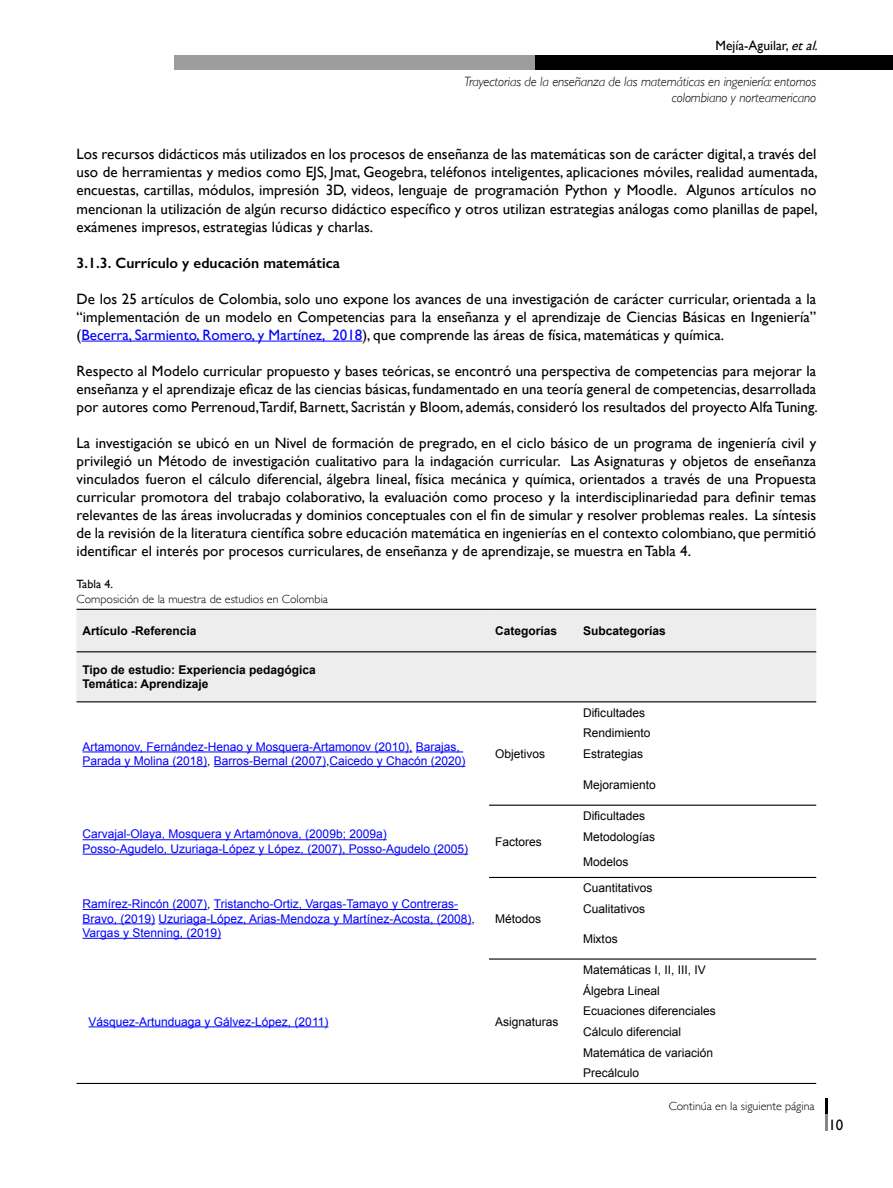
<style>
.page{position:relative;width:893px;height:1188px;background:#fff}
.page>*{position:absolute;margin:0;border:0;box-sizing:border-box;transform-origin:0 0}
.t1{font:15px/18px "Gill Sans";letter-spacing:.005em;color:#000;text-align:justify}
.t2{font:600 15px "Gill Sans";color:#000}
.t3{font:italic 300 13.5px/16.2px "Gill Sans";letter-spacing:-.01em;color:#000;text-align:right}
.t4{font:13.5px "Gill Sans";color:#000}
.t5{font:12px/14.4px "Arial";color:#00f}
.t6{font:12px/20.7px "Arial";color:#000}
.t7{font:700 12px/14.4px "Arial";color:#000}
.t8{font:300 12px "Gill Sans";color:#000}
.t9{font:12px "Gill Sans";color:#000}
.s1{font-style:italic}
.s2{color:#00f}
.s3{color:#000}
</style>
<div class="page">
<div style="left:174px;top:55px;width:361px;height:15px;background:#9d9d9c"></div>
<div style="left:535px;top:55px;width:358px;height:15px;background:#000"></div>
<svg style="left:825px;top:1099px;width:2px;height:31px"></svg>
<hr style="left:81px;top:341px;width:281px;height:1px;background:#00f">
<div style="left:77px;top:610px;width:739px;height:91px;background:#ededed"></div>
<hr style="left:77px;top:701px;width:412px;height:1px;background:#000">
<hr style="left:489px;top:701px;width:88px;height:1px;background:#000">
<hr style="left:577px;top:701px;width:239px;height:1px;background:#000">
<hr style="left:77px;top:609px;width:412px;height:1px;background:#000">
<hr style="left:489px;top:609px;width:88px;height:1px;background:#000">
<hr style="left:577px;top:609px;width:239px;height:1px;background:#000">
<hr style="left:77px;top:651px;width:412px;height:1px;background:#000">
<hr style="left:489px;top:651px;width:88px;height:1px;background:#000">
<hr style="left:577px;top:651px;width:239px;height:1px;background:#000">
<hr style="left:489px;top:805px;width:88px;height:1px;background:#000">
<hr style="left:577px;top:805px;width:239px;height:1px;background:#000">
<hr style="left:489px;top:877px;width:88px;height:1px;background:#000">
<hr style="left:577px;top:877px;width:239px;height:1px;background:#000">
<hr style="left:489px;top:958px;width:88px;height:2px;background:#000">
<hr style="left:577px;top:958px;width:239px;height:2px;background:#000">
<hr style="left:77px;top:1083px;width:412px;height:1px;background:#000">
<hr style="left:489px;top:1083px;width:88px;height:1px;background:#000">
<hr style="left:577px;top:1083px;width:239px;height:1px;background:#000">
<hr style="left:83px;top:752px;width:329px;height:1px;background:#00f">
<hr style="left:416px;top:752px;width:47px;height:1px;background:#00f">
<hr style="left:83px;top:766px;width:124px;height:1px;background:#00f">
<hr style="left:214px;top:766px;width:112px;height:1px;background:#00f">
<hr style="left:329px;top:766px;width:136px;height:1px;background:#00f">
<hr style="left:83px;top:839px;width:304px;height:1px;background:#00f">
<hr style="left:83px;top:854px;width:385px;height:1px;background:#00f">
<hr style="left:83px;top:909px;width:124px;height:1px;background:#00f">
<hr style="left:214px;top:909px;width:244px;height:1px;background:#00f">
<hr style="left:83px;top:923px;width:72px;height:1px;background:#00f">
<hr style="left:159px;top:923px;width:312px;height:1px;background:#00f">
<hr style="left:83px;top:938px;width:138px;height:1px;background:#00f">
<hr style="left:89px;top:1026px;width:239px;height:1px;background:#00f">
<p class="t4" style="left:716px;top:38px;width:108px">Mejía-Aguilar, <span class="s1">etal.</span></p>
<p class="t3" style="left:464px;top:73px;width:354px">Trayectorias de la enseñanza de las matemáticas en ingeniería: entornos colombiano y norteamericano</p>
<p class="t1" style="left:77px;top:144px;width:743px">Los recursos didácticos más utilizados en los procesos de enseñanza de las matemáticas son de carácter digital, a través del uso de herramientas y medios como EJS, Jmat, Geogebra, teléfonos inteligentes, aplicaciones móviles, realidad aumentada, encuestas, cartillas, módulos, impresión 3D, videos, lenguaje de programación Python y Moodle. Algunos artículos no mencionan la utilización de algún recurso didáctico específico y otros utilizan estrategias análogas como planillas de papel, exámenes impresos, estrategias lúdicas y charlas.</p>
<p class="t2" style="left:77px;top:254px;width:265px">3.1.3. Currículo y educación matemática</p>
<p class="t1" style="left:77px;top:290px;width:741px">De los 25 artículos de Colombia, solo uno expone los avances de una investigación de carácter curricular, orientada a la “implementación de un modelo en Competencias para la enseñanza y el aprendizaje de Ciencias Básicas en Ingeniería” (<span class="s2">Becerra, Sarmiento, Romero, y Martínez, 2018</span>), que comprende las áreas de física, matemáticas y química.</p>
<p class="t1" style="left:77px;top:362px;width:743px">Respecto al Modelo curricular propuesto y bases teóricas, se encontró una perspectiva de competencias para mejorar la enseñanza y el aprendizaje eficaz de las ciencias básicas, fundamentado en una teoría general de competencias, desarrollada por autores como Perrenoud,Tardif, Barnett, Sacristán y Bloom, además, consideró los resultados del proyecto Alfa Tuning.</p>
<p class="t1" style="left:77px;top:434px;width:741px">La investigación se ubicó en un Nivel de formación de pregrado, en el ciclo básico de un programa de ingeniería civil y privilegió un Método de investigación cualitativo para la indagación curricular. Las Asignaturas y objetos de enseñanza vinculados fueron el cálculo diferencial, álgebra lineal, física mecánica y química, orientados a través de una Propuesta curricular promotora del trabajo colaborativo, la evaluación como proceso y la interdisciplinariedad para definir temas relevantes de las áreas involucradas y dominios conceptuales con el fin de simular y resolver problemas reales. La síntesis de la revisión de la literatura científica sobre educación matemática en ingenierías en el contexto colombiano, que permitió identificar el interés por procesos curriculares, de enseñanza y de aprendizaje, se muestra en Tabla 4.</p>
<p class="t9" style="left:77px;top:577px;width:38px">Tabla 4.</p>
<p class="t8" style="left:77px;top:589px;width:253px">Composición de la muestra de estudios en Colombia</p>
<p class="t7" style="left:83px;top:624px;width:116px">Artículo -Referencia</p>
<p class="t7" style="left:495px;top:624px;width:64px">Categorías</p>
<p class="t7" style="left:583px;top:624px;width:84px">Subcategorías</p>
<p class="t7" style="left:83px;top:663px;width:235px">Tipo de estudio: Experiencia pedagógica<br>Temática: Aprendizaje</p>
<p class="t5" style="left:83px;top:739px;width:384px">Artamonov, Fernández-Henao y Mosquera-Artamonov (2010), Barajas,<br>Parada y Molina (2018)<span class="s3">,</span> Barros-Bernal (2007)<span class="s3">,</span>Caicedo y Chacón (2020)</p>
<p class="t6" style="left:495px;top:743px;width:52px">Objetivos</p>
<p class="t5" style="left:83px;top:827px;width:387px">Carvajal-Olaya, Mosquera y Artamónova, (2009b; 2009a)<br>Posso-Agudelo, Uzuriaga-López y López, (2007), Posso-Agudelo (2005)</p>
<p class="t6" style="left:495px;top:831px;width:48px">Factores</p>
<p class="t5" style="left:83px;top:897px;width:394px">Ramírez-Rincón (2007)<span class="s3">,</span> Tristancho-Ortiz, Vargas-Tamayo y Contreras-<br>Bravo, (2019) Uzuriaga-López, Arias-Mendoza y Martínez-Acosta, (2008)<span class="s3">,<br></span>Vargas y Stenning, (2019)</p>
<p class="t6" style="left:495px;top:908px;width:48px">Métodos</p>
<p class="t5" style="left:89px;top:1014px;width:241px">Vásquez-Artunduaga y Gálvez-López, (2011)</p>
<p class="t6" style="left:495px;top:1011px;width:65px">Asignaturas</p>
<p class="t6" style="left:583px;top:702px;width:69px">Dificultades<br>Rendimiento<br>Estrategias</p>
<p class="t6" style="left:583px;top:775px;width:74px">Mejoramiento</p>
<p class="t6" style="left:583px;top:805px;width:74px">Dificultades<br>Metodologías</p>
<p class="t6" style="left:583px;top:852px;width:47px">Modelos</p>
<p class="t6" style="left:583px;top:878px;width:71px">Cuantitativos<br>Cualitativos</p>
<p class="t6" style="left:583px;top:929px;width:36px">Mixtos</p>
<p class="t6" style="left:583px;top:959px;width:134px">Matemáticas I, II, III, IV<br>Álgebra Lineal<br>Ecuaciones diferenciales<br>Cálculo diferencial<br>Matemática de variación<br>Precálculo</p>
<p class="t8" style="left:669px;top:1096px;width:148px">Continúa en la siguiente página</p>
<p class="t1" style="left:829px;top:1116px;width:16px">53</p>
<p class="t1" style="left:828px;top:1116px;width:16px">10</p>
</div>
